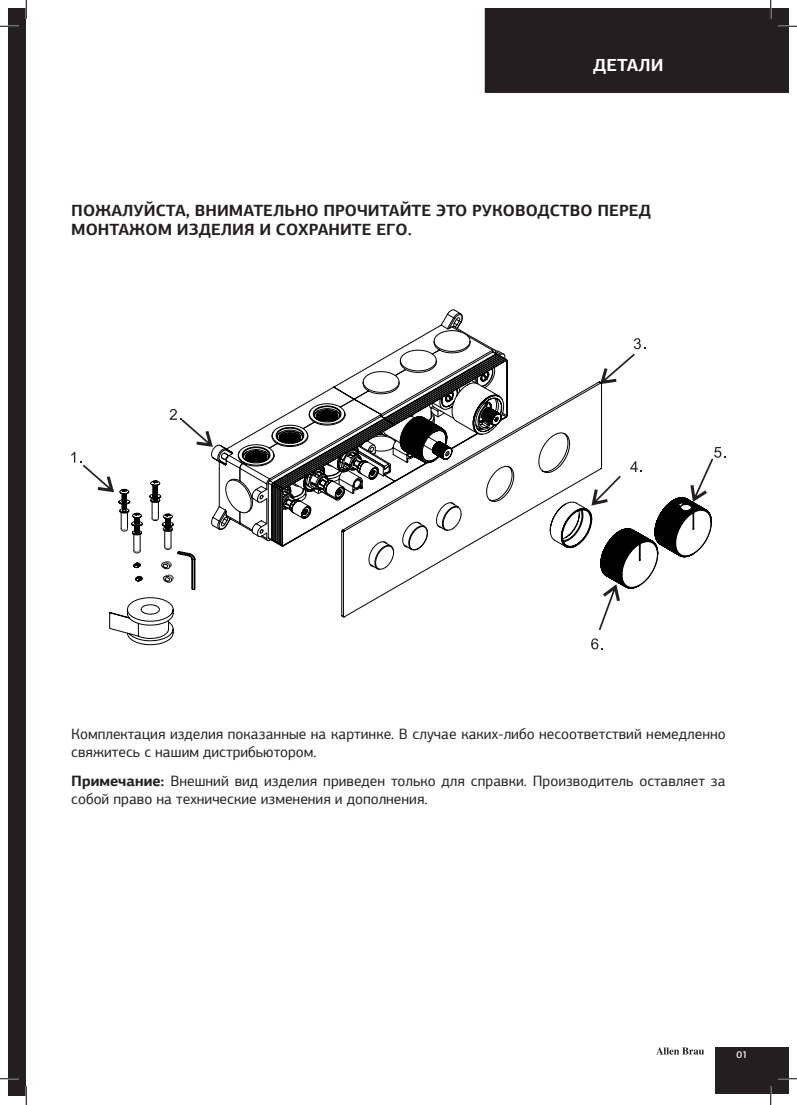
<style>
.page{position:relative;width:797px;height:1105px;background:#fff}
.page>*{position:absolute;margin:0;border:0;box-sizing:border-box;transform-origin:0 0}
.t1{font:700 17.5px "PF Agora Sans Pro";color:#fff}
.t2{font:700 16.25px/19.5px "PF Agora Sans Pro";color:#231f20}
.t3{font:15px/18px "PF Agora Sans Pro";color:#231f20}
.t4{font:500 10px "PF Agora Sans Pro";color:#fff}
.s1{font-weight:700}
</style>
<div class="page">
<div style="left:714px;top:1047px;width:74px;height:47px;background:#231f20"></div>
<svg style="left:656px;top:1047px;width:48px;height:7px"></svg>
<div style="left:9px;top:9px;width:17px;height:1087px;background:#231f20"></div>
<svg style="left:71px;top:409px;width:140px;height:180px"></svg>
<svg style="left:591px;top:638px;width:11px;height:11px"></svg>
<svg style="left:110px;top:598px;width:63px;height:47px"></svg>
<svg style="left:598px;top:447px;width:127px;height:183px"></svg>
<svg style="left:341px;top:382px;width:370px;height:235px"></svg>
<svg style="left:211px;top:310px;width:381px;height:238px"></svg>
<svg style="left:226px;top:330px;width:275px;height:183px"></svg>
<svg style="left:245px;top:367px;width:257px;height:203px"></svg>
<svg style="left:0;top:25px;width:19px;height:2px"></svg>
<svg style="left:0;top:1078px;width:19px;height:1px"></svg>
<svg style="left:778px;top:1078px;width:19px;height:1px"></svg>
<svg style="left:25px;top:0;width:2px;height:19px"></svg>
<svg style="left:25px;top:1086px;width:2px;height:19px"></svg>
<svg style="left:485px;top:0;width:312px;height:93px;background:#3b3738"></svg>
<svg style="left:770px;top:1086px;width:1px;height:19px"></svg>
<p class="t1" style="left:593px;top:54px;width:72px">ДЕТАЛИ</p>
<p class="t2" style="left:71px;top:200px;width:581px">ПОЖАЛУЙСТА, ВНИМАТЕЛЬНО ПРОЧИТАЙТЕ ЭТО РУКОВОДСТВО ПЕРЕД<br>МОНТАЖОМ ИЗДЕЛИЯ И СОХРАНИТЕ ЕГО.</p>
<p class="t3" style="left:71px;top:725px;width:656px">Комплектация изделия показанные на картинке. В случае каких-либо несоответствий немедленно свяжитесь с нашим дистрибьютором.</p>
<p class="t3" style="left:71px;top:772px;width:656px"><span class="s1">Примечание:</span> Внешний вид изделия приведен только для справки. Производитель оставляет за собой право на технические изменения и дополнения.</p>
<p class="t4" style="left:736px;top:1049px;width:13px">01</p>
</div>
